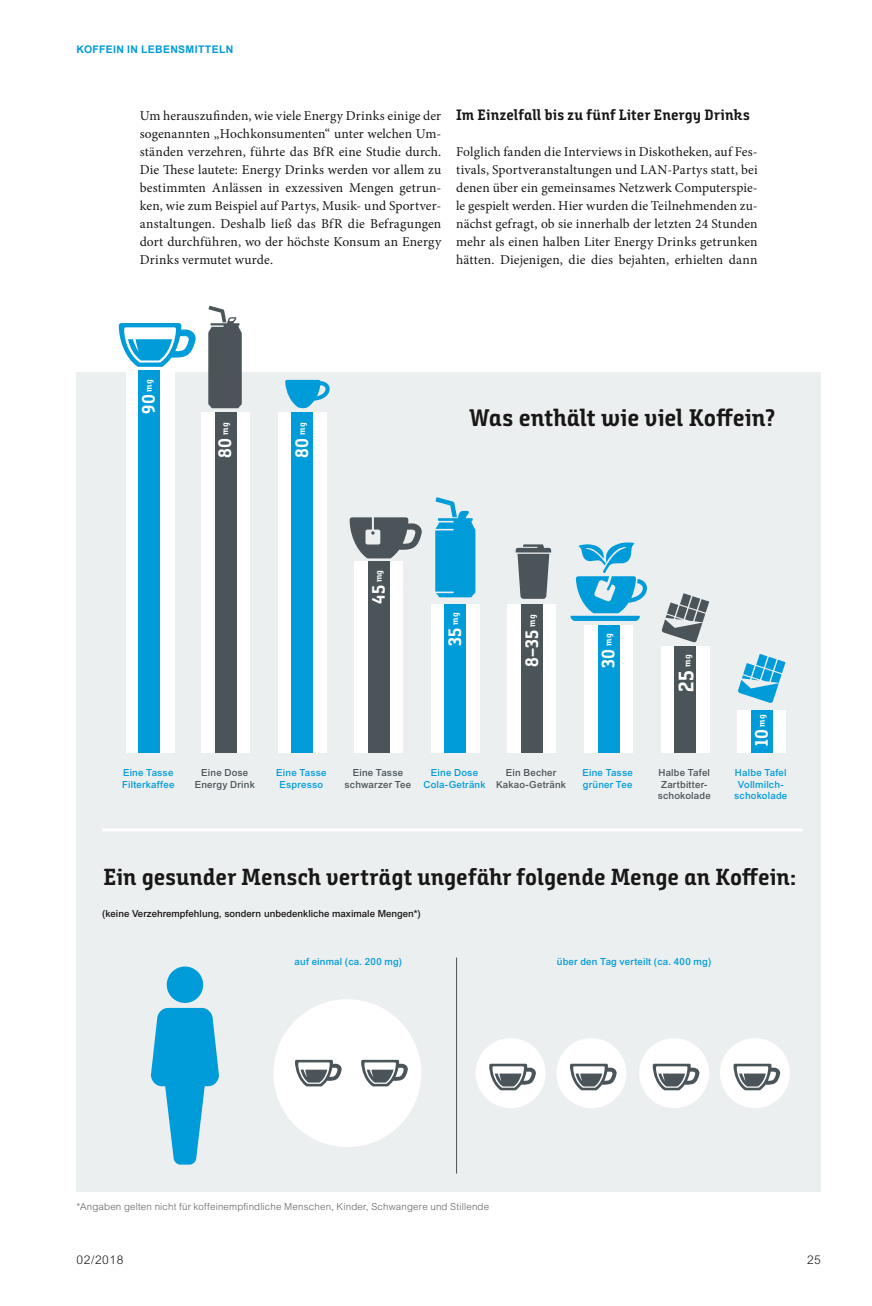
<style>
.page{position:relative;width:872px;height:1306px;background:#fff}
.page>*{position:absolute;margin:0;border:0;box-sizing:border-box;transform-origin:0 0}
.t1{font:24px "Bunday Slab Bold Up";letter-spacing:.005em;color:#181716}
.t2{font:23.25px "Bunday Slab Bold Up";letter-spacing:.005em;color:#181716}
.t3{font:21px "Bunday Slab Bold Up";color:#fff}
.t4{font:18px "Bunday Slab Bold Up";letter-spacing:.025em;color:#fff}
.t5{font:15px "Bunday Slab Bold Up";letter-spacing:.015em;color:#181716}
.t6{font:13.5px/18px "Minion Pro";letter-spacing:.005em;color:#181716;text-align:justify}
.t7{font:300 12px "Arial";letter-spacing:.05em;color:#181716}
.t8{font:700 10.5px "Arial";letter-spacing:.03em;color:#009bd9}
.t9{font:500 9.75px/11.7px "Arial";letter-spacing:.02em;color:#009bd9;text-align:center}
.t10{font:500 9.75px/11.7px "Arial";letter-spacing:.02em;color:#4b5559;text-align:center}
.t11{font:300 9.75px "Arial";letter-spacing:.02em;color:#626261}
.t12{font:500 9.75px "Arial";color:#181716}
.t13{font:9px "Bunday Slab Bold Up";color:#fff}
</style>
<div class="page">
<div style="left:77px;top:372px;width:744px;height:819px;background:#eceff0"></div>
<div style="left:639px;top:1038px;width:70px;height:70px;background:#fff;border-radius:50%"></div>
<svg style="left:652px;top:1063px;width:47px;height:27px"></svg>
<div style="left:720px;top:1038px;width:70px;height:70px;background:#fff;border-radius:50%"></div>
<svg style="left:733px;top:1063px;width:47px;height:27px"></svg>
<div style="left:475px;top:1038px;width:70px;height:70px;background:#fff;border-radius:50%"></div>
<svg style="left:489px;top:1063px;width:47px;height:27px"></svg>
<div style="left:556px;top:1038px;width:70px;height:70px;background:#fff;border-radius:50%"></div>
<svg style="left:570px;top:1063px;width:47px;height:27px"></svg>
<div style="left:273px;top:999px;width:148px;height:147px;background:#fff;border-radius:50%"></div>
<svg style="left:295px;top:1059px;width:47px;height:27px"></svg>
<svg style="left:361px;top:1059px;width:47px;height:27px"></svg>
<svg style="left:151px;top:966px;width:68px;height:198px"></svg>
<hr style="left:102px;top:828px;width:700px;height:3px;background:#fff">
<div style="left:127px;top:370px;width:48px;height:382px;background:#fff"></div>
<svg style="left:350px;top:517px;width:72px;height:41px"></svg>
<svg style="left:208px;top:306px;width:34px;height:102px;background:#687074"></svg>
<svg style="left:435px;top:497px;width:40px;height:100px"></svg>
<svg style="left:285px;top:380px;width:45px;height:29px"></svg>
<div style="left:138px;top:370px;width:22px;height:382px;background:#009bd9"></div>
<div style="left:201px;top:412px;width:49px;height:340px;background:#fff"></div>
<div style="left:215px;top:412px;width:21px;height:340px;background:#4b5559"></div>
<div style="left:278px;top:412px;width:48px;height:340px;background:#fff"></div>
<div style="left:292px;top:412px;width:21px;height:340px;background:#009bd9"></div>
<div style="left:355px;top:561px;width:48px;height:191px;background:#fff"></div>
<div style="left:368px;top:561px;width:21px;height:191px;background:#4b5559"></div>
<div style="left:431px;top:604px;width:48px;height:148px;background:#fff"></div>
<div style="left:445px;top:604px;width:21px;height:148px;background:#009bd9"></div>
<div style="left:508px;top:604px;width:48px;height:148px;background:#fff"></div>
<div style="left:521px;top:604px;width:21px;height:148px;background:#4b5559"></div>
<div style="left:584px;top:625px;width:48px;height:127px;background:#fff"></div>
<div style="left:598px;top:625px;width:21px;height:127px;background:#009bd9"></div>
<div style="left:661px;top:646px;width:48px;height:106px;background:#fff"></div>
<div style="left:674px;top:646px;width:21px;height:106px;background:#4b5559"></div>
<div style="left:737px;top:710px;width:49px;height:42px;background:#fff"></div>
<div style="left:751px;top:710px;width:21px;height:42px;background:#009bd9"></div>
<svg style="left:515px;top:544px;width:36px;height:55px"></svg>
<svg style="left:738px;top:654px;width:47px;height:49px"></svg>
<svg style="left:661px;top:593px;width:48px;height:50px"></svg>
<svg style="left:570px;top:542px;width:77px;height:79px"></svg>
<hr style="left:456px;top:957px;width:1px;height:216px;background:#4b5559">
<svg style="left:119px;top:323px;width:77px;height:44px"></svg>
<p class="t8" style="left:77px;top:43px;width:158px">KOFFEIN IN LEBENSMITTELN</p>
<p class="t6" style="left:140px;top:107px;width:303px">Um herauszufinden, wie viele Energy Drinks einige der sogenannten „Hochkonsumenten“ unter welchen Um&shy;ständen verzehren, führte das BfR eine Studie durch.<br>Die These lautete: Energy Drinks werden vor allem zu bestimmten Anlässen in exzessiven Mengen getrun&shy;ken, wie zum Beispiel auf Partys, Musik- und Sportver&shy;anstaltungen. Deshalb ließ das BfR die Befragungen dort durchführen, wo der höchste Konsum an Energy Drinks vermutet wurde.</p>
<p class="t5" style="left:456px;top:106px;width:295px">Im Einzelfall bis zu fünf Liter Energy Drinks</p>
<p class="t6" style="left:456px;top:143px;width:303px">Folglich fanden die Interviews in Diskotheken, auf Fes&shy;tivals, Sportveranstaltungen und LAN-Partys statt, bei denen über ein gemeinsames Netzwerk Computerspie&shy;le gespielt werden. Hier wurden die Teilnehmenden zu&shy;nächst gefragt, ob sie innerhalb der letzten 24 Stunden mehr als einen halben Liter Energy Drinks getrunken hätten. Diejenigen, die dies bejahten, erhielten dann</p>
<h3 class="t4" style="left:138px;top:414px;width:36px;rotate:-90deg">90 <sup>mg</sup></h3>
<h3 class="t4" style="left:214px;top:458px;width:37px;rotate:-90deg">80 <sup>mg</sup></h3>
<h3 class="t4" style="left:291px;top:458px;width:37px;rotate:-90deg">80 <sup>mg</sup></h3>
<h3 class="t4" style="left:368px;top:603px;width:35px;rotate:-90deg">45 <sup>mg</sup></h3>
<h1 class="t1" style="left:469px;top:403px;width:307px">Was enthält wie viel Koffein?</h1>
<h3 class="t4" style="left:444px;top:646px;width:35px;rotate:-90deg">35 <sup>mg</sup></h3>
<h3 class="t4" style="left:521px;top:667px;width:55px;rotate:-90deg">8–35 <sup>mg</sup></h3>
<h3 class="t4" style="left:597px;top:667px;width:36px;rotate:-90deg">30 <sup>mg</sup></h3>
<p class="t13" style="left:682px;top:667px;width:14px;rotate:-90deg">mg</p>
<h3 class="t3" style="left:673px;top:691px;width:23px;rotate:-90deg">25</h3>
<h3 class="t4" style="left:750px;top:746px;width:34px;rotate:-90deg">10 <sup>mg</sup></h3>
<p class="t9" style="left:122px;top:766px;width:54px;text-align:left">Eine Tasse<br>Filterkaffee</p>
<p class="t10" style="left:195px;top:766px;width:62px">Eine Dose<br>Energy Drink</p>
<p class="t9" style="left:276px;top:766px;width:52px">Eine Tasse<br>Espresso</p>
<p class="t10" style="left:344px;top:766px;width:68px">Eine Tasse schwarzer Tee</p>
<p class="t9" style="left:423px;top:766px;width:64px">Eine Dose<br>Cola-Getränk</p>
<p class="t10" style="left:496px;top:766px;width:72px">Ein Becher<br>Kakao-Getränk</p>
<p class="t9" style="left:582px;top:766px;width:52px;text-align:left">Eine Tasse grüner Tee</p>
<p class="t10" style="left:657px;top:766px;width:55px">Halbe Tafel<br>Zartbitter&shy;schokolade</p>
<p class="t9" style="left:734px;top:766px;width:55px">Halbe Tafel<br>Vollmilch&shy;schokolade</p>
<h2 class="t2" style="left:103px;top:863px;width:694px">Ein gesunder Mensch verträgt ungefähr folgende Menge an Koffein:</h2>
<p class="t12" style="left:102px;top:907px;width:320px">(keine Verzehrempfehlung, sondern unbedenkliche maximale Mengen*)</p>
<p class="t9" style="left:295px;top:955px;width:109px">auf einmal (ca. 200 mg)</p>
<p class="t9" style="left:557px;top:955px;width:156px">über den Tag verteilt (ca. 400 mg)</p>
<p class="t11" style="left:77px;top:1200px;width:414px">*Angaben gelten nicht für koffeinempfindliche Menschen, Kinder, Schwangere und Stillende</p>
<p class="t7" style="left:77px;top:1252px;width:48px">02/2018</p>
<p class="t7" style="left:807px;top:1252px;width:15px">25</p>
</div>
